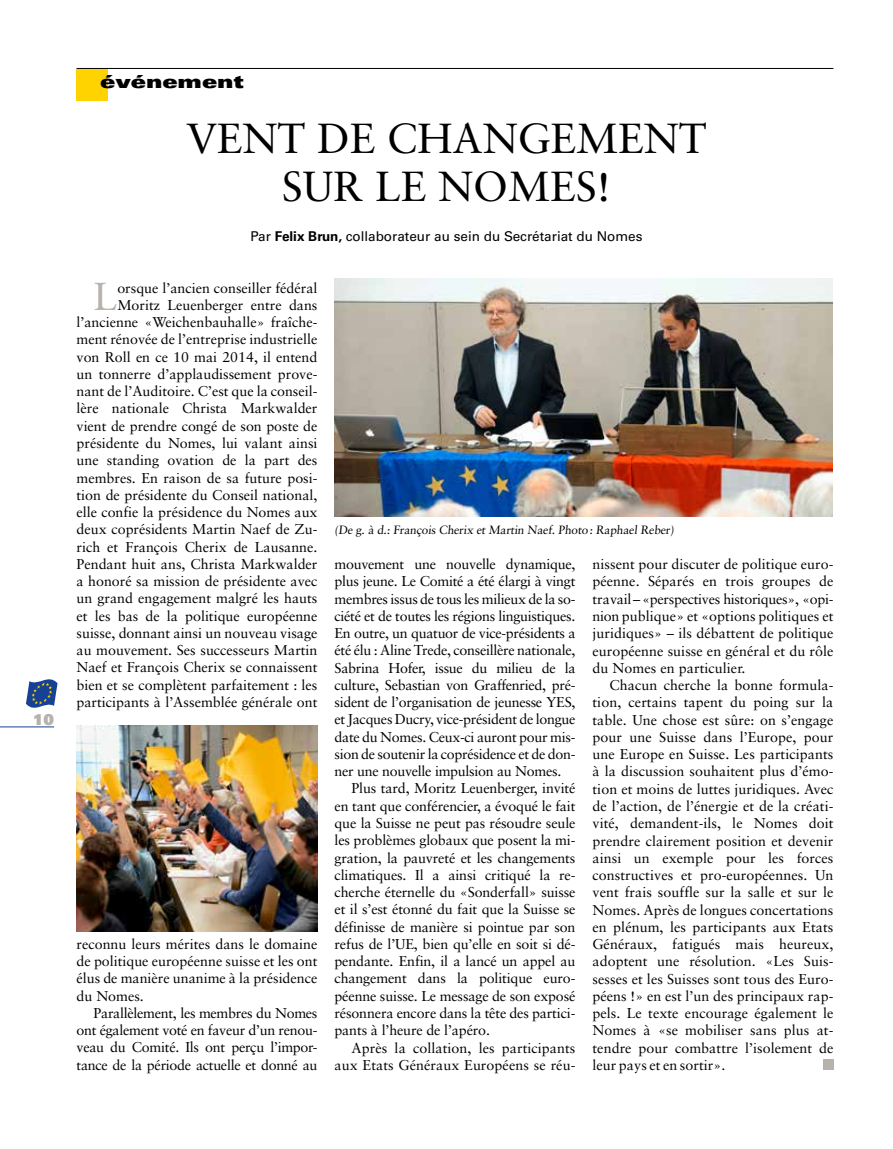
<style>
.page{position:relative;width:893px;height:1149px;background:#fff}
.page>*{position:absolute;margin:0;border:0;box-sizing:border-box;transform-origin:0 0}
.t1{font:42px/48px "Sabon";color:#000;text-align:center}
.t2{font:39px "Sabon";color:#b8b2ad}
.t3{font:900 expanded 18px "Univers";color:#000}
.t4{font:900 15px "Univers";color:#b8b2ad}
.t5{font:14.25px/17.2px "Sabon";color:#000;text-align:justify}
.t6{font:14.25px "Sabon";letter-spacing:-.02em;color:#000}
.t7{font:13.5px "Univers";color:#000}
.t8{font:12px "Sabon";color:#000}
.s1{font-weight:700}
</style>
<div class="page">
<hr style="left:0;top:726px;width:54px;height:1px;background:#164194">
<svg style="left:26px;top:679px;width:32px;height:28px"></svg>
<hr style="left:77px;top:68px;width:756px;height:1px;background:#000">
<div style="left:77px;top:69px;width:31px;height:32px;background:#ffd300"></div>
<div style="left:823px;top:1058px;width:10px;height:11px;background:#b8b2ad"></div>
<img style="left:334px;top:278px;width:498px;height:239px">
<img style="left:77px;top:725px;width:240px;height:206px">
<p class="t4" style="left:33px;top:709px;width:23px">10</p>
<p class="t3" style="left:100px;top:71px;width:145px">événement</p>
<h1 class="t1" style="left:186px;top:114px;width:522px">VENT DE CHANGEMENT<br>SUR LE NOMES!</h1>
<p class="t7" style="left:250px;top:228px;width:394px">Par <span class="s1">Felix Brun,</span> collaborateur au sein du Secrétariat du Nomes</p>
<p class="t5" style="left:77px;top:279px;width:242px;text-align:right">orsque l’ancien conseiller fédéral Moritz Leuenberger entre dans l’ancienne «Weichenbauhalle» fraîche&shy;ment rénovée de l’entreprise industrielle von Roll en ce 10 mai 2014, il entend un tonnerre d’applaudissement prove&shy;nant de l’Auditoire. C’est que la conseil&shy;lère nationale Christa Markwalder vient de prendre congé de son poste de présidente du Nomes, lui valant ainsi une standing ovation de la part des membres. En raison de sa future posi&shy;tion de présidente du Conseil national, elle confie la présidence du Nomes aux deux coprésidents Martin Naef de Zu&shy;rich et François Cherix de Lausanne.<br>Pendant huit ans, Christa Markwalder a honoré sa mission de présidente avec un grand engagement malgré les hauts et les bas de la politique européenne suisse, donnant ainsi un nouveau visage au mouvement. Ses successeurs Martin Naef et François Cherix se connaissent bien et se complètent parfaitement : les participants à l’Assemblée générale ont</p>
<h2 class="t2" style="left:94px;top:273px;width:25px">L</h2>
<p class="t5" style="left:77px;top:934px;width:242px">reconnu leurs mérites dans le domaine de politique européenne suisse et les ont élus de manière unanime à la présidence du Nomes.</p>
<p class="t5" style="left:77px;top:1003px;width:242px;text-indent:17px">Parallèlement, les membres du Nomes ont également voté en faveur d’un renou&shy;veau du Comité. Ils ont perçu l’impor&shy;tance de la période actuelle et donné au</p>
<p class="t8" style="left:334px;top:522px;width:343px">(De g. à d.: François Cherix et Martin Naef. Photo: Raphael Reber)</p>
<p class="t6" style="left:334px;top:555px;width:242px">mouvement une nouvelle dynamique,</p>
<p class="t6" style="left:334px;top:572px;width:242px">plus jeune. Le Comité a été élargi à vingt</p>
<p class="t6" style="left:334px;top:590px;width:242px">membres issus de tous les milieux de la so-</p>
<p class="t6" style="left:334px;top:607px;width:242px">ciété et de toutes les régions linguistiques.</p>
<p class="t6" style="left:334px;top:624px;width:242px">En outre, un quatuor de vice-présidents a</p>
<p class="t6" style="left:334px;top:641px;width:242px">été élu : Aline Trede, conseillère nationale,</p>
<p class="t6" style="left:334px;top:659px;width:242px">Sabrina Hofer, issue du milieu de la</p>
<p class="t6" style="left:334px;top:676px;width:242px">culture, Sebastian von Graffenried, pré-</p>
<p class="t6" style="left:334px;top:693px;width:242px">sident de l’organisation de jeunesse YES,</p>
<p class="t6" style="left:334px;top:710px;width:242px">et Jacques Ducry, vice-président de longue</p>
<p class="t6" style="left:334px;top:728px;width:242px">date du Nomes. Ceux-ci auront pour mis-</p>
<p class="t6" style="left:334px;top:745px;width:242px">sion de soutenir la coprésidence et de don-</p>
<p class="t6" style="left:334px;top:762px;width:228px">ner une nouvelle impulsion au Nomes.</p>
<p class="t5" style="left:352px;top:779px;width:225px">Plus tard, Moritz Leuenberger, invité</p>
<p class="t5" style="left:334px;top:796px;width:242px">en tant que conférencier, a évoqué le fait</p>
<p class="t5" style="left:334px;top:814px;width:242px">que la Suisse ne peut pas résoudre seule</p>
<p class="t5" style="left:334px;top:831px;width:242px">les problèmes globaux que posent la mi-</p>
<p class="t5" style="left:334px;top:848px;width:242px">gration, la pauvreté et les changements</p>
<p class="t5" style="left:334px;top:865px;width:242px">climatiques. Il a ainsi critiqué la re-</p>
<p class="t5" style="left:334px;top:883px;width:242px">cherche éternelle du «Sonderfall» suisse</p>
<p class="t5" style="left:334px;top:900px;width:242px">et il s’est étonné du fait que la Suisse se</p>
<p class="t5" style="left:334px;top:917px;width:242px">définisse de manière si pointue par son</p>
<p class="t5" style="left:334px;top:934px;width:242px">refus de l’UE, bien qu’elle en soit si dé-</p>
<p class="t5" style="left:334px;top:952px;width:242px">pendante. Enfin, il a lancé un appel au</p>
<p class="t5" style="left:334px;top:969px;width:242px">changement dans la politique euro-</p>
<p class="t5" style="left:334px;top:986px;width:242px">péenne suisse. Le message de son exposé</p>
<p class="t5" style="left:334px;top:1003px;width:242px">résonnera encore dans la tête des partici-</p>
<p class="t5" style="left:334px;top:1021px;width:157px">pants à l’heure de l’apéro.</p>
<p class="t5" style="left:352px;top:1038px;width:225px">Après la collation, les participants</p>
<p class="t5" style="left:334px;top:1055px;width:242px">aux Etats Généraux Européens se réu-</p>
<p class="t5" style="left:592px;top:555px;width:242px">nissent pour discuter de politique euro&shy;péenne. Séparés en trois groupes de travail –«perspectives historiques», «opi&shy;nion publique» et «options politiques et juridiques» – ils débattent de politique européenne suisse en général et du rôle du Nomes en particulier.</p>
<p class="t5" style="left:592px;top:676px;width:242px;text-indent:17px">Chacun cherche la bonne formula&shy;tion, certains tapent du poing sur la table. Une chose est sûre: on s’engage pour une Suisse dans l’Europe, pour une Europe en Suisse. Les participants à la discussion souhaitent plus d’émo&shy;tion et moins de luttes juridiques. Avec de l’action, de l’énergie et de la créati&shy;vité, demandent-ils, le Nomes doit prendre clairement position et devenir ainsi un exemple pour les forces constructives et pro-européennes. Un vent frais souffle sur la salle et sur le Nomes. Après de longues concertations en plénum, les participants aux Etats Généraux, fatigués mais heureux, adoptent une résolution. «Les Suis&shy;sesses et les Suisses sont tous des Euro&shy;péens !» en est l’un des principaux rap&shy;pels. Le texte encourage également le Nomes à «se mobiliser sans plus at&shy;tendre pour combattre l’isolement de leur pays et en sortir».</p>
</div>
